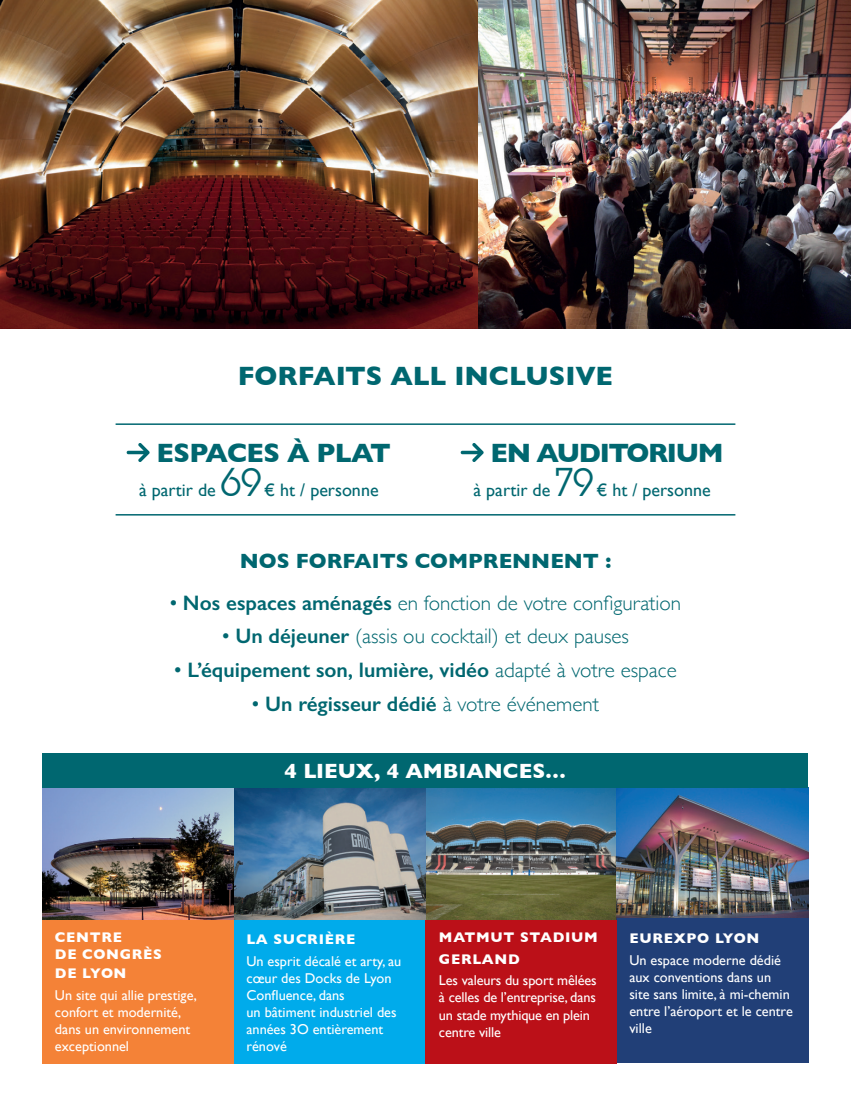
<style>
.page{position:relative;width:851px;height:1106px;background:#fff}
.page>*{position:absolute;margin:0;border:0;box-sizing:border-box;transform-origin:0 0}
.t1{font:700 27px "Gill Sans";letter-spacing:-.02em;color:#006770}
.t2{font:700 27px "Gill Sans";letter-spacing:-.05em;color:#006770}
.t3{font:300 21px "Gill Sans";color:#006770}
.t4{font:600 21px "Gill Sans";color:#006770}
.t5{font:700 21px "Gill Sans";color:#006770}
.t6{font:700 21px "Gill Sans";letter-spacing:-.005em;color:#fff}
.t7{font:18px "Gill Sans";color:#006770}
.t8{font:14.25px/17.1px "Gill Sans";color:#fff}
.t9{font:700 14.25px/17.1px "Gill Sans";letter-spacing:.05em;color:#fff}
.s1{font-family:"Devil Breeze";font-size:37.5px}
.s2{font-weight:400}
.s3{font-weight:600}
.s4{font-weight:300}
</style>
<div class="page">
<img style="left:0;top:0;width:850px;height:328px">
<img style="left:425px;top:788px;width:383px;height:131px">
<img style="left:43px;top:788px;width:382px;height:131px">
<div style="left:234px;top:919px;width:191px;height:144px;background:#00abeb"></div>
<div style="left:617px;top:918px;width:191px;height:145px;background:#213f77"></div>
<div style="left:43px;top:919px;width:191px;height:144px;background:#f48237"></div>
<div style="left:425px;top:919px;width:192px;height:144px;background:#bb1018"></div>
<div style="left:43px;top:753px;width:765px;height:35px;background:#006770"></div>
<hr style="left:116px;top:514px;width:619px;height:1px;background:#006770">
<svg style="left:127px;top:443px;width:22px;height:19px"></svg>
<svg style="left:460px;top:443px;width:23px;height:19px"></svg>
<hr style="left:116px;top:423px;width:619px;height:2px;background:#006770">
<p class="t1" style="left:238px;top:355px;width:376px">FORFAITS ALL INCLUSIVE</p>
<p class="t1" style="left:156px;top:431px;width:236px">ESPACES À PLAT</p>
<p class="t7" style="left:139px;top:479px;width:241px">à partir de <span class="s1">69</span>€ ht / personne</p>
<p class="t2" style="left:490px;top:431px;width:234px">EN AUDITORIUM</p>
<p class="t7" style="left:473px;top:479px;width:238px">à partir de <span class="s1">79</span>€ ht / personne</p>
<p class="t5" style="left:240px;top:544px;width:373px">NOS FORFAITS COMPRENNENT :</p>
<p class="t3" style="left:170px;top:586px;width:513px"><span class="s2">•</span> <span class="s3">Nos espaces aménagés</span> en fonction de votre configuration</p>
<p class="t3" style="left:222px;top:620px;width:408px"><span class="s2">•</span> <span class="s3">Un déjeuner</span> (assis ou cocktail) et deux pauses</p>
<p class="t4" style="left:174px;top:657px;width:504px"><span class="s2">•</span> L’équipement son, lumière, vidéo <span class="s4">adapté à votre espace</span></p>
<p class="t4" style="left:252px;top:691px;width:349px"><span class="s2">•</span> Un régisseur dédié <span class="s4">à votre événement</span></p>
<p class="t6" style="left:284px;top:754px;width:283px">4 LIEUX, 4 AMBIANCES…</p>
<p class="t9" style="left:55px;top:928px;width:108px">CENTRE<br>DE CONGRÈS</p>
<p class="t9" style="left:55px;top:964px;width:73px">DE LYON</p>
<p class="t8" style="left:55px;top:986px;width:143px">Un site qui allie prestige, confort et modernité, dans un environnement exceptionnel</p>
<p class="t9" style="left:246px;top:930px;width:110px">LA SUCRIÈRE</p>
<p class="t8" style="left:246px;top:952px;width:156px">Un esprit décalé et arty, au cœur des Docks de Lyon<br>Confluence, dans<br>un bâtiment industriel des années 3O entièrement rénové</p>
<p class="t9" style="left:439px;top:926px;width:160px;line-height:21.6px">MATMUT STADIUM<br>GERLAND</p>
<p class="t8" style="left:439px;top:971px;width:159px">Les valeurs du sport mêlées à celles de l’entreprise, dans un stade mythique en plein centre ville</p>
<p class="t9" style="left:629px;top:929px;width:131px">EUREXPO LYON</p>
<p class="t8" style="left:629px;top:951px;width:165px">Un espace moderne dédié aux conventions dans un site sans limite, à mi-chemin entre l’aéroport et le centre ville</p>
</div>
